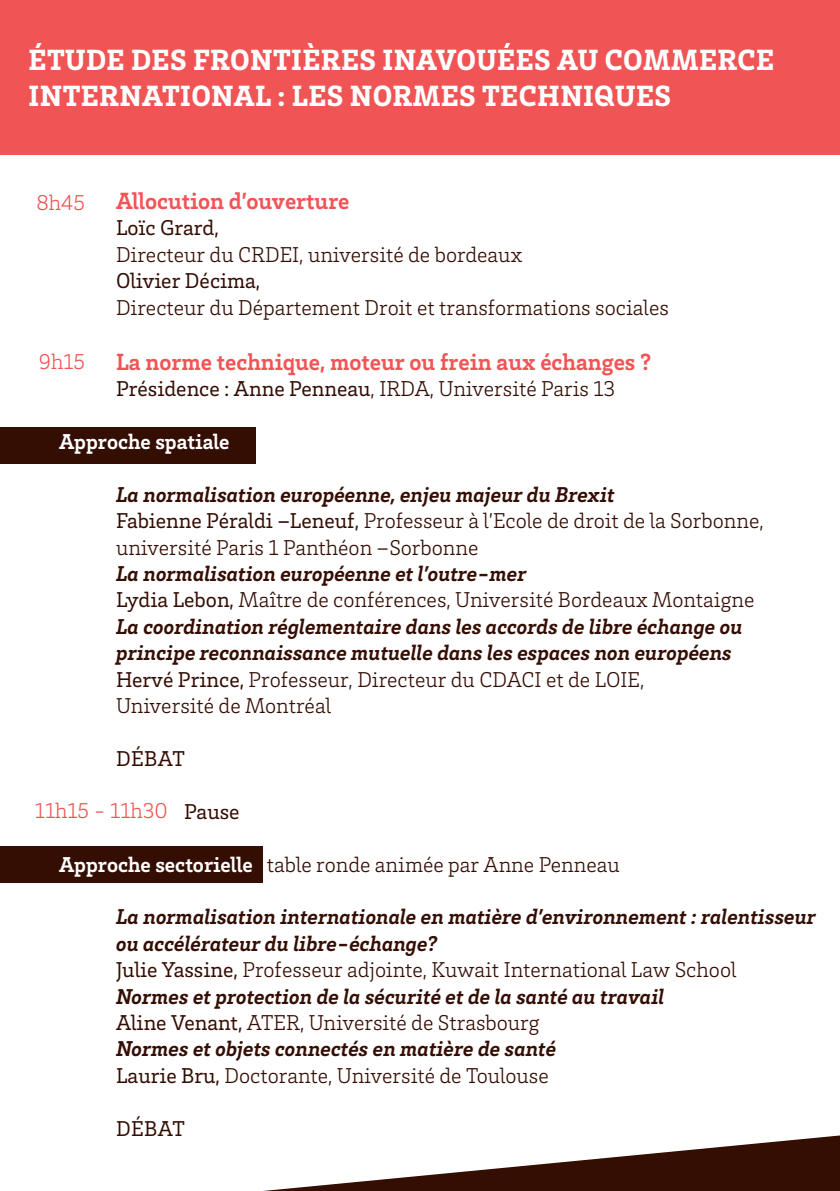
<style>
.page{position:relative;width:840px;height:1191px;background:#fff}
.page>*{position:absolute;margin:0;border:0;box-sizing:border-box;transform-origin:0 0}
.t1{font:900 30px/36px "Brix Slab";letter-spacing:.015em;color:#fff}
.t2{font:700 24px "Brix Slab";color:#f05455}
.t3{font:300 22px/26.4px "Brix Slab";color:#340d03}
.t4{font:italic 700 22px/26.4px "Brix Slab";color:#340d03}
.t5{font:22px "Brix Slab";color:#340d03}
.t6{font:300 22px "Brix Slab";color:#f05455}
.t7{font:700 22px "Brix Slab";color:#fff}
.s1{font-weight:400}
.s2{font-weight:700;color:#fff}
</style>
<div class="page">
<div style="left:0;top:0;width:839px;height:154px;background:#f05455"></div>
<div style="left:0;top:427px;width:255px;height:36px;background:#340d03"></div>
<div style="left:0;top:847px;width:262px;height:36px;background:#340d03"></div>
<svg style="left:263px;top:1135px;width:576px;height:56px"></svg>
<p class="t1" style="left:29px;top:40px;width:746px">ÉTUDE DES FRONTIÈRES INAVOUÉES AU COMMERCE<br>INTERNATIONAL : LES NORMES TECHNIQUES</p>
<p class="t2" style="left:116px;top:185px;width:235px">Allocution d’ouverture</p>
<p class="t5" style="left:116px;top:214px;width:104px">Loïc Grard,</p>
<p class="t3" style="left:116px;top:240px;width:408px">Directeur du CRDEI, université de bordeaux</p>
<p class="t5" style="left:116px;top:266px;width:146px">Olivier Décima,</p>
<p class="t3" style="left:116px;top:293px;width:554px">Directeur du Département Droit et transformations sociales</p>
<p class="t2" style="left:116px;top:346px;width:536px">La norme technique, moteur ou frein aux échanges ?</p>
<p class="t3" style="left:116px;top:375px;width:500px"><span class="s1">Présidence : Anne Penneau</span>, IRDA, Université Paris 13</p>
<p class="t7" style="left:59px;top:427px;width:172px">Approche spatiale</p>
<p class="t4" style="left:116px;top:480px;width:499px">La normalisation européenne, enjeu majeur du Brexit</p>
<p class="t3" style="left:116px;top:507px;width:648px"><span class="s1">Fabienne Péraldi –Leneuf,</span> Professeur à l’Ecole de droit de la Sorbonne, université Paris 1 Panthéon –Sorbonne</p>
<p class="t4" style="left:116px;top:559px;width:411px">La normalisation européenne et l’outre-mer</p>
<p class="t3" style="left:116px;top:586px;width:639px"><span class="s1">Lydia Lebon,</span> Maître de conférences, Université Bordeaux Montaigne</p>
<p class="t4" style="left:116px;top:612px;width:627px">La coordination réglementaire dans les accords de libre échange ou principe reconnaissance mutuelle dans les espaces non européens</p>
<p class="t3" style="left:116px;top:665px;width:529px"><span class="s1">Hervé Prince,</span> Professeur, Directeur du CDACI et de LOIE,</p>
<p class="t3" style="left:116px;top:691px;width:216px">Université de Montréal</p>
<p class="t5" style="left:116px;top:744px;width:70px">DÉBAT</p>
<p class="t5" style="left:184px;top:797px;width:57px">Pause</p>
<p class="t3" style="left:59px;top:850px;width:561px"><span class="s2">Approche sectorielle</span> : table ronde animée par Anne Penneau</p>
<p class="t4" style="left:116px;top:902px;width:701px">La normalisation internationale en matière d’environnement : ralentisseur ou accélérateur du libre-échange?</p>
<p class="t3" style="left:116px;top:955px;width:621px"><span class="s1">Julie Yassine,</span> Professeur adjointe, Kuwait International Law School</p>
<p class="t4" style="left:116px;top:981px;width:549px">Normes et protection de la sécurité et de la santé au travail</p>
<p class="t3" style="left:116px;top:1008px;width:424px"><span class="s1">Aline Venant,</span> ATER, Université de Strasbourg</p>
<p class="t4" style="left:116px;top:1034px;width:441px">Normes et objets connectés en matière de santé</p>
<p class="t3" style="left:116px;top:1061px;width:434px"><span class="s1">Laurie Bru,</span> Doctorante, Université de Toulouse</p>
<p class="t5" style="left:116px;top:1114px;width:70px">DÉBAT</p>
<p class="t6" style="left:36px;top:189px;width:51px">8h45</p>
<p class="t6" style="left:39px;top:347px;width:48px">9h15</p>
<p class="t6" style="left:35px;top:797px;width:134px">11h15 - 11h30</p>
</div>
